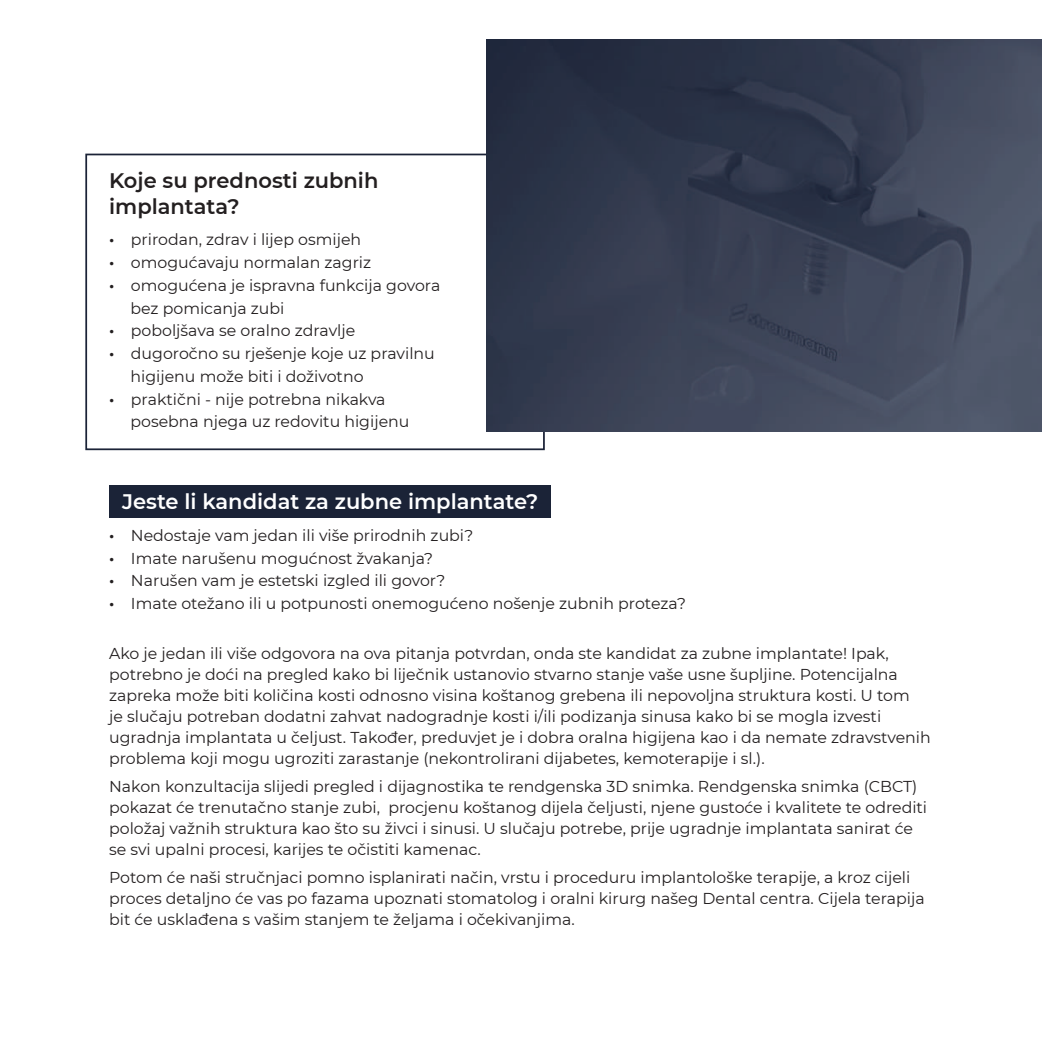
<style>
.page{position:relative;width:1042px;height:1042px;background:#fff}
.page>*{position:absolute;margin:0;border:0;box-sizing:border-box;transform-origin:0 0}
.t1{font:600 21px "Montserrat";color:#fff}
.t2{font:600 21px/26.2px "Montserrat";color:#231f20}
.t3{font:15.75px/21px "Montserrat";color:#231f20}
.s1{font-weight:600}
</style>
<div class="page">
<div style="left:85px;top:154px;width:460px;height:296px;border:2px solid #1b2337"></div>
<img style="left:486px;top:40px;width:556px;height:391px">
<div style="left:109px;top:485px;width:442px;height:33px;background:#1b2337"></div>
<h1 class="t2" style="left:109px;top:166px;width:271px">Koje su prednosti zubnih implantata?</h1>
<p class="t3" style="left:109px;top:229px;width:254px"><span class="s1">•</span> prirodan, zdrav i lijep osmijeh</p>
<p class="t3" style="left:109px;top:251px;width:264px"><span class="s1">•</span> omogućavaju normalan zagriz</p>
<p class="t3" style="left:130px;top:273px;width:311px;line-height:22.8px;text-indent:-21px"><span class="s1">•</span> omogućena je ispravna funkcija govora bez pomicanja zubi</p>
<p class="t3" style="left:109px;top:320px;width:248px"><span class="s1">•</span> poboljšava se oralno zdravlje</p>
<p class="t3" style="left:130px;top:342px;width:306px;line-height:22.8px;text-indent:-21px"><span class="s1">•</span> dugoročno su rješenje koje uz pravilnu higijenu može biti i doživotno</p>
<p class="t3" style="left:130px;top:387px;width:280px;line-height:22.8px;text-indent:-21px"><span class="s1">•</span> praktični - nije potrebna nikakva posebna njega uz redovitu higijenu</p>
<h1 class="t1" style="left:122px;top:487px;width:418px">Jeste li kandidat za zubne implantate?</h1>
<p class="t3" style="left:109px;top:524px;width:366px"><span class="s1">•</span> Nedostaje vam jedan ili više prirodnih zubi?</p>
<p class="t3" style="left:109px;top:547px;width:325px"><span class="s1">•</span> Imate narušenu mogućnost žvakanja?</p>
<p class="t3" style="left:109px;top:570px;width:338px"><span class="s1">•</span> Narušen vam je estetski izgled ili govor?</p>
<p class="t3" style="left:109px;top:592px;width:578px"><span class="s1">•</span> Imate otežano ili u potpunosti onemogućeno nošenje zubnih proteza?</p>
<p class="t3" style="left:109px;top:642px;width:823px">Ako je jedan ili više odgovora na ova pitanja potvrdan, onda ste kandidat za zubne implantate! Ipak, potrebno je doći na pregled kako bi liječnik ustanovio stvarno stanje vaše usne šupljine. Potencijalna zapreka može biti količina kosti odnosno visina koštanog grebena ili nepovoljna struktura kosti. U tom<br>je slučaju potreban dodatni zahvat nadogradnje kosti i/ili podizanja sinusa kako bi se mogla izvesti ugradnja implantata u čeljust. Također, preduvjet je i dobra oralna higijena kao i da nemate zdravstvenih problema koji mogu ugroziti zarastanje (nekontrolirani dijabetes, kemoterapije i sl.).</p>
<p class="t3" style="left:109px;top:775px;width:819px">Nakon konzultacija slijedi pregled i dijagnostika te rendgenska 3D snimka. Rendgenska snimka (CBCT) pokazat će trenutačno stanje zubi, procjenu koštanog dijela čeljusti, njene gustoće i kvalitete te odrediti položaj važnih struktura kao što su živci i sinusi. U slučaju potrebe, prije ugradnje implantata sanirat će se svi upalni procesi, karijes te očistiti kamenac.</p>
<p class="t3" style="left:109px;top:866px;width:817px">Potom će naši stručnjaci pomno isplanirati način, vrstu i proceduru implantološke terapije, a kroz cijeli proces detaljno će vas po fazama upoznati stomatolog i oralni kirurg našeg Dental centra. Cijela terapija bit će usklađena s vašim stanjem te željama i očekivanjima.</p>
</div>
